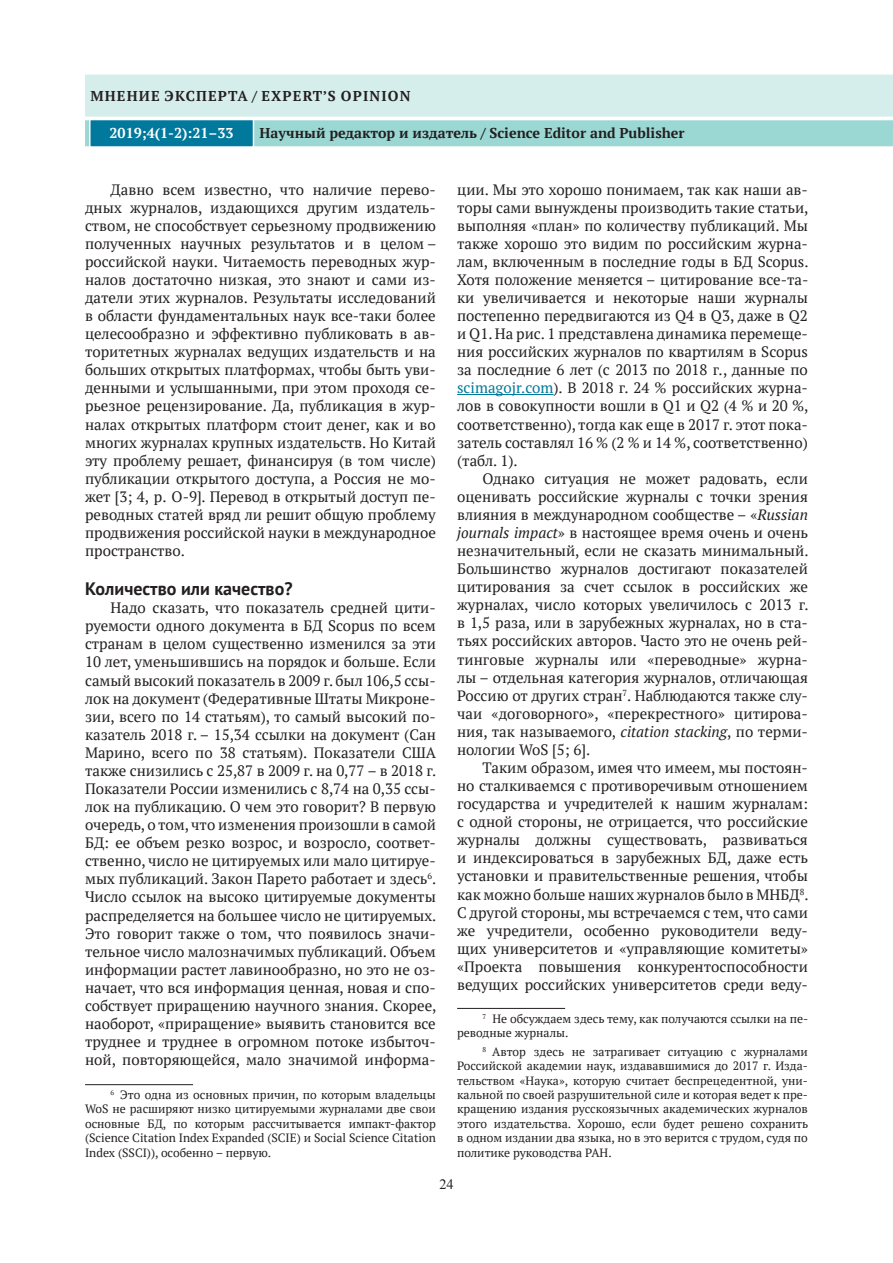
<style>
.page{position:relative;width:893px;height:1263px;background:#fff}
.page>*{position:absolute;margin:0;border:0;box-sizing:border-box;transform-origin:0 0}
.t1{font:700 18px "PT Sans";color:#231f20}
.t2{font:15px/18px "PT Serif";color:#231f20;text-align:justify}
.t3{font:700 14.25px "PT Serif";color:#231f20}
.t4{font:700 14.25px "PT Serif";letter-spacing:.08em;color:#231f20}
.t5{font:700 14.25px "PT Serif";color:#fff}
.t6{font:14.25px "Times New Roman";color:#231f20}
.t7{font:12px/14.4px "PT Serif";color:#231f20;text-align:justify}
.s1{color:#00799c}
.s2{font-style:italic}
</style>
<div class="page">
<div style="left:85px;top:75px;width:808px;height:42px;background:#d5edeb"></div>
<div style="left:85px;top:120px;width:808px;height:26px;background:#9bd7d3"></div>
<svg style="left:88px;top:120px;width:167px;height:27px;background:#0f81a1"></svg>
<hr style="left:85px;top:1084px;width:108px;height:1px;background:#231f20">
<hr style="left:457px;top:394px;width:96px;height:1px;background:#00799c">
<hr style="left:457px;top:1008px;width:108px;height:1px;background:#231f20">
<p class="t4" style="left:90px;top:86px;width:322px">МНЕНИЕ ЭКСПЕРТА / EXPERT’S OPINION</p>
<p class="t5" style="left:110px;top:124px;width:125px">2019;4(1-2):21–33</p>
<p class="t3" style="left:260px;top:124px;width:427px">Научный редактор и издатель / Science Editor and Publisher</p>
<p class="t2" style="left:85px;top:180px;width:353px;text-indent:26px">Давно всем известно, что наличие перево&shy;дных журналов, издающихся другим издатель&shy;ством, не способствует серьезному продвижению полученных научных результатов и в целом – российской науки. Читаемость переводных жур&shy;налов достаточно низкая, это знают и сами из&shy;датели этих журналов. Результаты исследований в области фундаментальных наук все-таки более целесообразно и эффективно публиковать в ав&shy;торитетных журналах ведущих издательств и на больших открытых платформах, чтобы быть уви&shy;денными и услышанными, при этом проходя се&shy;рьезное рецензирование. Да, публикация в жур&shy;налах открытых платформ стоит денег, как и во многих журналах крупных издательств. Но Китай эту проблему решает, финансируя (в том числе) публикации открытого доступа, а Россия не мо&shy;жет [3; 4, p. O-9]. Перевод в открытый доступ пе&shy;реводных статей вряд ли решит общую проблему продвижения российской науки в международное пространство.</p>
<p class="t1" style="left:85px;top:577px;width:209px">Количество или качество?</p>
<p class="t2" style="left:85px;top:599px;width:353px;text-indent:26px">Надо сказать, что показатель средней цити&shy;руемости одного документа в БД Scopus по всем странам в целом существенно изменился за эти 10 лет, уменьшившись на порядок и больше. Если самый высокий показатель в 2009 г. был 106,5 ссы&shy;лок на документ (Федеративные Штаты Микроне&shy;зии, всего по 14 статьям), то самый высокий по&shy;казатель 2018 г. – 15,34 ссылки на документ (Сан Марино, всего по 38 статьям). Показатели США также снизились c 25,87 в 2009 г. на 0,77 – в 2018 г.<br>Показатели России изменились с 8,74 на 0,35 ссы&shy;лок на публикацию. О чем это говорит? В первую очередь, о том, что изменения произошли в самой БД: ее объем резко возрос, и возросло, соответ&shy;ственно, число не цитируемых или мало цитируе&shy;мых публикаций. Закон Парето работает и здесь<sup>6</sup>.<br>Число ссылок на высоко цитируемые документы распределяется на большее число не цитируемых.<br>Это говорит также о том, что появилось значи&shy;тельное число малозначимых публикаций. Объем информации растет лавинообразно, но это не оз&shy;начает, что вся информация ценная, новая и спо&shy;собствует приращению научного знания. Скорее, наоборот, «приращение» выявить становится все труднее и труднее в огромном потоке избыточ&shy;ной, повторяющейся, мало значимой информа-</p>
<p class="t7" style="left:85px;top:1087px;width:352px;text-indent:26px"><sup>6</sup> Это одна из основных причин, по которым владельцы WoS не расширяют низко цитируемыми журналами две свои основные БД, по которым рассчитывается импакт-фактор (Science Citation Index Expanded (SCIE) и Social Science Citation Index (SSCI)), особенно – первую.</p>
<p class="t2" style="left:457px;top:180px;width:353px">ции. Мы это хорошо понимаем, так как наши ав&shy;торы сами вынуждены производить такие статьи, выполняя «план» по количеству публикаций. Мы также хорошо это видим по российским журна&shy;лам, включенным в последние годы в БД Scopus.<br>Хотя положение меняется – цитирование все-та&shy;ки увеличивается и некоторые наши журналы постепенно передвигаются из Q4 в Q3, даже в Q2 и Q1. На рис. 1 представлена динамика перемеще&shy;ния российских журналов по квартилям в Scopus за последние 6 лет (с 2013 по 2018 г., данные по <span class="s1">scimagojr.com</span>). В 2018 г. 24 % российских журна&shy;лов в совокупности вошли в Q1 и Q2 (4 % и 20 %, соответственно), тогда как еще в 2017 г. этот пока&shy;затель составлял 16 % (2 % и 14 %, соответственно) (табл. 1).</p>
<p class="t2" style="left:457px;top:469px;width:353px;text-indent:26px">Однако ситуация не может радовать, если оценивать российские журналы с точки зрения влияния в международном сообществе – «<span class="s2">Russian journals impact</span>» в настоящее время очень и очень незначительный, если не сказать минимальный.<br>Большинство журналов достигают показателей цитирования за счет ссылок в российских же журналах, число которых увеличилось с 2013 г. в 1,5 раза, или в зарубежных журналах, но в ста&shy;тьях российских авторов. Часто это не очень рей&shy;тинговые журналы или «переводные» журна&shy;лы – отдельная категория журналов, отличающая Россию от других стран<sup>7</sup>. Наблюдаются также слу&shy;чаи «договорного», «перекрестного» цитирова&shy;ния, так называемого, <span class="s2">citation stacking</span>, по терми&shy;нологии WoS [5; 6].</p>
<p class="t2" style="left:457px;top:758px;width:353px;text-indent:26px">Таким образом, имея что имеем, мы постоян&shy;но сталкиваемся с противоречивым отношением государства и учредителей к нашим журналам: с одной стороны, не отрицается, что российские журналы должны существовать, развиваться и индексироваться в зарубежных БД, даже есть установки и правительственные решения, чтобы как можно больше наших журналов было в МНБД<sup>8</sup>.<br>С другой стороны, мы встречаемся с тем, что сами же учредители, особенно руководители веду&shy;щих университетов и «управляющие комитеты» «Проекта повышения конкурентоспособности ведущих российских университетов среди веду-</p>
<p class="t7" style="left:457px;top:1011px;width:353px;text-indent:26px"><sup>7</sup> Не обсуждаем здесь тему, как получаются ссылки на пе&shy;реводные журналы.</p>
<p class="t7" style="left:457px;top:1044px;width:352px;text-indent:26px"><sup>8</sup> Автор здесь не затрагивает ситуацию с журналами Российской академии наук, издававшимися до 2017 г. Изда&shy;тельством «Наука», которую считает беспрецедентной, уни&shy;кальной по своей разрушительной силе и которая ведет к пре&shy;кращению издания русскоязычных академических журналов этого издательства. Хорошо, если будет решено сохранить в одном издании два языка, но в это верится с трудом, судя по политике руководства РАН.</p>
<p class="t6" style="left:439px;top:1174px;width:16px">24</p>
</div>
